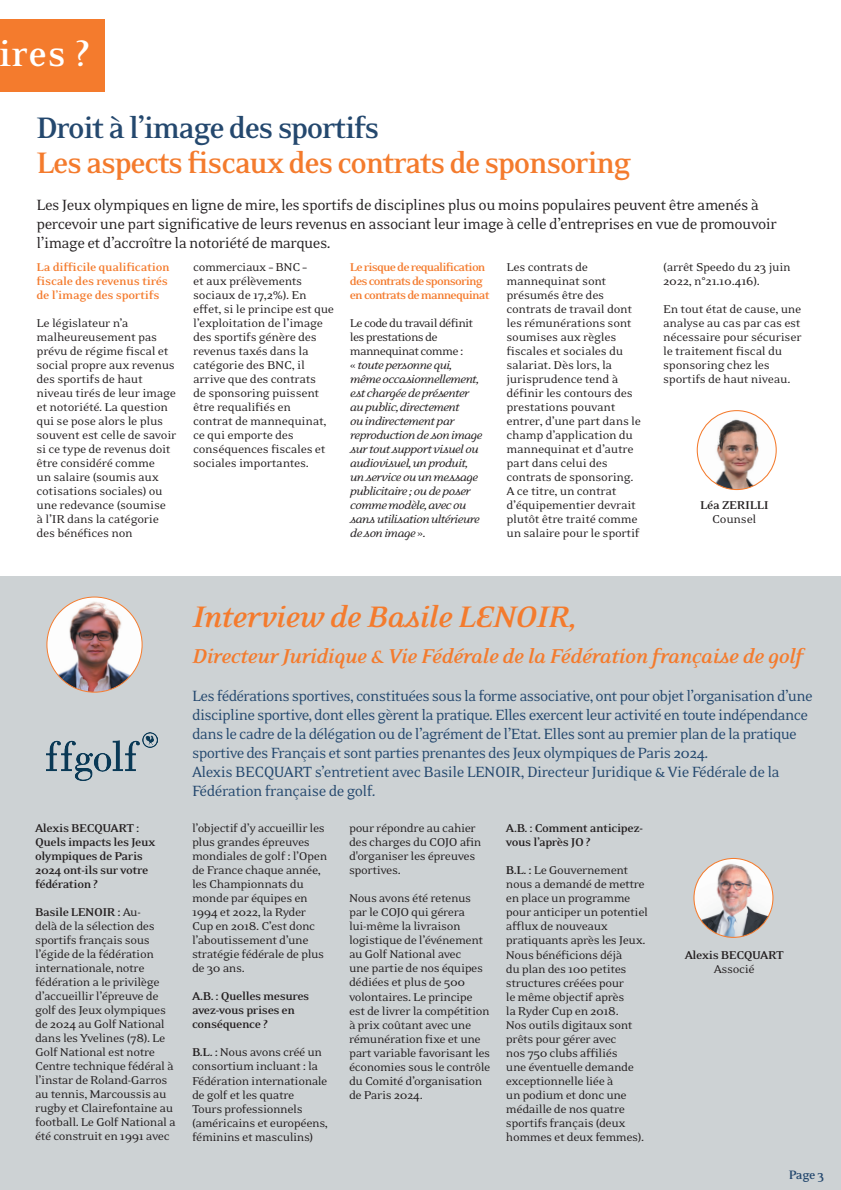
<style>
.page{position:relative;width:841px;height:1190px;background:#fff}
.page>*{position:absolute;margin:0;border:0;box-sizing:border-box;transform-origin:0 0}
.t1{font:700 41px "Eidetic Neo OT";color:#fff}
.t2{font:700 34px "Eidetic Neo OT";letter-spacing:-.04em;color:#f47b2d}
.t3{font:700 34px "Eidetic Neo OT";letter-spacing:-.04em;color:#24486e}
.t4{font:italic 700 34px "Eidetic Neo OT";letter-spacing:-.02em;color:#f47b2d}
.t5{font:italic 700 23px "Eidetic Neo OT";letter-spacing:-.02em;color:#f47b2d}
.t6{font:17px/19px "Eidetic Neo OT";letter-spacing:-.04em;color:#24486e}
.t7{font:17px/19px "Eidetic Neo OT";letter-spacing:-.03em;color:#231f20}
.t8{font:700 14px "Eidetic Neo OT";color:#24486e}
.t9{font:13px/14px "Eidetic Neo OT";letter-spacing:-.03em;color:#231f20;scale:1.06 1}
.t10{font:italic 13px/14px "Eidetic Neo OT";letter-spacing:-.05em;color:#231f20;scale:1.06 1}
.t11{font:700 13px/14px "Eidetic Neo OT";letter-spacing:-.03em;color:#231f20;scale:1.06 1}
.t12{font:700 13px/14px "Eidetic Neo OT";letter-spacing:-.06em;color:#f47b2d;scale:1.06 1}
.t13{font:700 13px/14px "Eidetic Neo OT";letter-spacing:-.02em;color:#f47b2d;scale:1.06 1}
.s1{font-style:normal}
.s2{font-weight:700}
</style>
<div class="page">
<div style="left:0;top:576px;width:840px;height:614px;background:#cdd2d4"></div>
<div style="left:0;top:19px;width:105px;height:73px;background:#f47b2d"></div>
<img style="left:695px;top:859px;width:77px;height:78px">
<div style="left:693px;top:858px;width:80px;height:80px;border:1px solid #f47b2d;border-radius:50%"></div>
<img style="left:47px;top:597px;width:95px;height:95px;border-radius:48px">
<img style="left:698px;top:411px;width:78px;height:78px">
<div style="left:696px;top:410px;width:80px;height:80px;border:1px solid #f47b2d;border-radius:50%"></div>
<img style="left:47px;top:732px;width:110px;height:48px">
<h1 class="t1" style="left:-2px;top:33px;width:93px">ires ?</h1>
<h2 class="t3" style="left:37px;top:110px;width:344px">Droit à l’image des sportifs</h2>
<h2 class="t2" style="left:37px;top:145px;width:595px">Les aspects fiscaux des contrats de sponsoring</h2>
<p class="t7" style="left:37px;top:195px;width:741px">Les Jeux olympiques en ligne de mire, les sportifs de disciplines plus ou moins populaires peuvent être amenés à percevoir une part significative de leurs revenus en associant leur image à celle d’entreprises en vue de promouvoir l’image et d’accroître la notoriété de marques.</p>
<p class="t13" style="left:37px;top:261px;width:127px">La difficile qualification fiscale des revenus tirés de l’image des sportifs</p>
<p class="t9" style="left:37px;top:317px;width:133px">Le législateur n’a malheureusement pas prévu de régime fiscal et social propre aux revenus des sportifs de haut niveau tirés de leur image et notoriété. La question qui se pose alors le plus souvent est celle de savoir si ce type de revenus doit être considéré comme<br>un salaire (soumis aux cotisations sociales) ou une redevance (soumise<br>à l’IR dans la catégorie des bénéfices non</p>
<p class="t9" style="left:193px;top:261px;width:134px">commerciaux – BNC –<br>et aux prélèvements sociaux de 17,2%). En effet, si le principe est que l’exploitation de l’image des sportifs génère des revenus taxés dans la catégorie des BNC, il arrive que des contrats<br>de sponsoring puissent être requalifiés en contrat de mannequinat, ce qui emporte des conséquences fiscales et sociales importantes.</p>
<p class="t12" style="left:350px;top:261px;width:133px">Le risque de requalification des contrats de sponsoring en contrats de mannequinat</p>
<p class="t10" style="left:350px;top:317px;width:126px"><span class="s1">Le code du travail définit les prestations de mannequinat comme :<br>«</span> toute personne qui, même occasionnellement, est chargée de présenter au public, directement<br>ou indirectement par reproduction de son image sur tout support visuel ou audiovisuel, un produit, un service ou un message publicitaire ; ou de poser comme modèle, avec ou sans utilisation ultérieure de son image <span class="s1">».</span></p>
<p class="t9" style="left:506px;top:261px;width:128px">Les contrats de mannequinat sont présumés être des contrats de travail dont les rémunérations sont soumises aux règles fiscales et sociales du salariat. Dès lors, la jurisprudence tend à définir les contours des prestations pouvant entrer, d’une part dans le champ d’application du mannequinat et d’autre part dans celui des contrats de sponsoring.<br>A ce titre, un contrat d’équipementier devrait plutôt être traité comme un salaire pour le sportif</p>
<p class="t9" style="left:663px;top:261px;width:122px">(arrêt Speedo du 23 juin<br>2022, n°21.10.416).</p>
<p class="t9" style="left:663px;top:303px;width:132px">En tout état de cause, une analyse au cas par cas est nécessaire pour sécuriser le traitement fiscal du sponsoring chez les sportifs de haut niveau.</p>
<p class="t11" style="left:699px;top:499px;width:66px">Léa ZERILLI</p>
<p class="t9" style="left:712px;top:513px;width:43px">Counsel</p>
<p class="t11" style="left:35px;top:822px;width:115px">Alexis BECQUART :<br>Quels impacts les Jeux olympiques de Paris<br>2024 ont-ils sur votre fédération ?</p>
<p class="t9" style="left:35px;top:906px;width:134px"><span class="s2">Basile LENOIR :</span> Au-<br>delà de la sélection des sportifs français sous l’égide de la fédération internationale, notre fédération a le privilège d’accueillir l’épreuve de golf des Jeux olympiques de 2024 au Golf National dans les Yvelines (78). Le<br>Golf National est notre<br>Centre technique fédéral à l’instar de Roland-Garros au tennis, Marcoussis au rugby et Clairefontaine au football. Le Golf National a été construit en 1991 avec</p>
<h2 class="t4" style="left:192px;top:599px;width:386px">Interview de Basile LENOIR,</h2>
<h3 class="t5" style="left:192px;top:644px;width:612px">Directeur Juridique &amp; Vie Fédérale de la Fédération française de golf</h3>
<p class="t6" style="left:192px;top:686px;width:622px">Les fédérations sportives, constituées sous la forme associative, ont pour objet l’organisation d’une discipline sportive, dont elles gèrent la pratique. Elles exercent leur activité en toute indépendance dans le cadre de la délégation ou de l’agrément de l’Etat. Elles sont au premier plan de la pratique sportive des Français et sont parties prenantes des Jeux olympiques de Paris 2024.<br>Alexis BECQUART s’entretient avec Basile LENOIR, Directeur Juridique &amp; Vie Fédérale de la Fédération française de golf.</p>
<p class="t9" style="left:192px;top:822px;width:129px">l’objectif d’y accueillir les plus grandes épreuves mondiales de golf : l’Open de France chaque année, les Championnats du monde par équipes en<br>1994 et 2022, la Ryder<br>Cup en 2018. C’est donc l’aboutissement d’une stratégie fédérale de plus de 30 ans.</p>
<p class="t11" style="left:192px;top:990px;width:112px">A.B. : Quelles mesures avez-vous prises en conséquence ?</p>
<p class="t9" style="left:192px;top:1046px;width:130px"><span class="s2">B.L. :</span> Nous avons créé un consortium incluant : la<br>Fédération internationale de golf et les quatre<br>Tours professionnels (américains et européens, féminins et masculins)</p>
<p class="t9" style="left:349px;top:822px;width:126px">pour répondre au cahier des charges du COJO afin d'organiser les épreuves sportives.</p>
<p class="t9" style="left:349px;top:892px;width:135px">Nous avons été retenus par le COJO qui gérera lui-même la livraison logistique de l’événement au Golf National avec<br>une partie de nos équipes dédiées et plus de 500 volontaires. Le principe est de livrer la compétition à prix coûtant avec une rémunération fixe et une part variable favorisant les économies sous le contrôle du Comité d’organisation de Paris 2024.</p>
<p class="t11" style="left:506px;top:822px;width:131px">A.B. : Comment anticipez&shy;vous l’après JO ?</p>
<p class="t9" style="left:506px;top:864px;width:135px"><span class="s2">B.L. :</span> Le Gouvernement nous a demandé de mettre en place un programme pour anticiper un potentiel afflux de nouveaux pratiquants après les Jeux.<br>Nous bénéficions déjà<br>du plan des 100 petites structures créées pour<br>le même objectif après<br>la Ryder Cup en 2018.<br>Nos outils digitaux sont prêts pour gérer avec<br>nos 750 clubs affiliés<br>une éventuelle demande exceptionnelle liée à<br>un podium et donc une médaille de nos quatre sportifs français (deux hommes et deux femmes).</p>
<p class="t11" style="left:684px;top:948px;width:95px">Alexis BECQUART</p>
<p class="t9" style="left:713px;top:962px;width:40px">Associé</p>
<p class="t8" style="left:788px;top:1168px;width:37px">Page 3</p>
</div>
